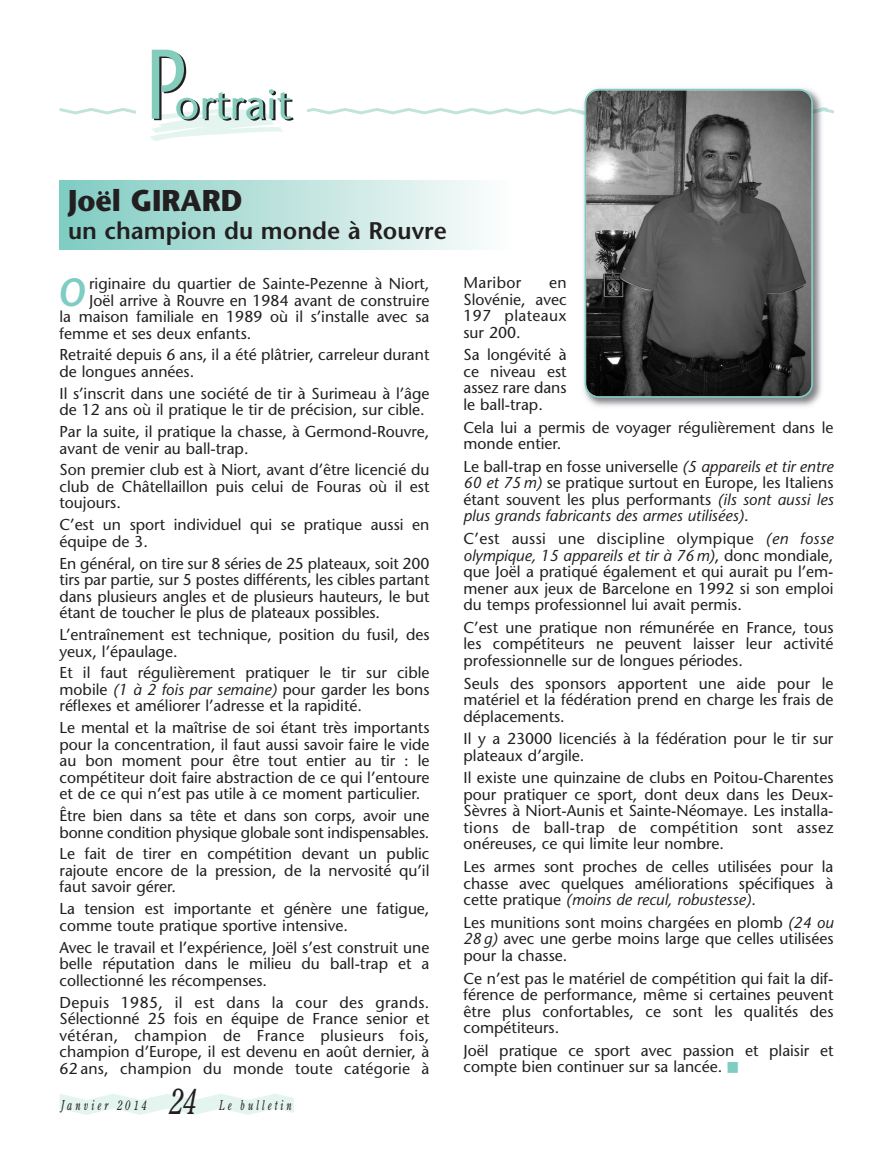
<style>
.page{position:relative;width:893px;height:1149px;background:#fff}
.page>*{position:absolute;margin:0;border:0;box-sizing:border-box;transform-origin:0 0}
.t1{font:italic 600 39.3px "Stone Sans";color:#7eccc3;scale:.95 1}
.t2{font:italic 36px "Century Old Style";color:#231f20;scale:.7 1}
.t3{font:700 30px "Stone Sans";color:#231f20;scale:.95 1}
.t4{font:600 24px "Stone Sans";color:#231f20}
.t5{font:15.75px/16.5px "Stone Sans";color:#231f20;text-align:justify}
.t6{font:15.75px "Stone Sans";letter-spacing:.025em;color:#231f20}
.t7{font:italic 13.5px "Century Old Style";letter-spacing:.325em;color:#231f20;scale:.7 1}
.s1{font-style:italic}
.s2{font-family:"Universal Newswith Comm Pi";font-size:13.5px;color:#7eccc3}
</style>
<div class="page">
<svg style="left:60px;top:50px;width:773px;height:91px"></svg>
<img style="left:579px;top:83px;width:249px;height:324px">
<svg style="left:585px;top:89px;width:228px;height:308px"></svg>
<div style="left:60px;top:181px;width:450px;height:68px;background:linear-gradient(to right,#7fcbc2,#fcfcfc)"></div>
<svg style="left:60px;top:1094px;width:233px;height:20px"></svg>
<h3 class="t3" style="left:68px;top:189px;width:185px">Joël GIRARD</h3>
<h3 class="t4" style="left:68px;top:222px;width:380px">un champion du monde à Rouvre</h3>
<h1 class="t1" style="left:57px;top:276px;width:31px">O</h1>
<p class="t5" style="left:89px;top:277px;width:342px">riginaire du quartier de Sainte-Pezenne à Niort,</p>
<p class="t5" style="left:89px;top:293px;width:342px">Joël arrive à Rouvre en 1984 avant de construire</p>
<p class="t5" style="left:60px;top:310px;width:371px">la maison familiale en 1989 où il s’installe avec sa</p>
<p class="t5" style="left:60px;top:326px;width:193px">femme et ses deux enfants.</p>
<p class="t5" style="left:60px;top:348px;width:371px">Retraité depuis 6 ans, il a été plâtrier, carreleur durant de longues années.</p>
<p class="t5" style="left:60px;top:386px;width:371px">Il s’inscrit dans une société de tir à Surimeau à l’âge de 12 ans où il pratique le tir de précision, sur cible.</p>
<p class="t5" style="left:60px;top:425px;width:371px">Par la suite, il pratique la chasse, à Germond-Rouvre, avant de venir au ball-trap.</p>
<p class="t5" style="left:60px;top:463px;width:371px">Son premier club est à Niort, avant d’être licencié du club de Châtellaillon puis celui de Fouras où il est toujours.</p>
<p class="t5" style="left:60px;top:518px;width:371px">C’est un sport individuel qui se pratique aussi en équipe de 3.</p>
<p class="t5" style="left:60px;top:556px;width:371px">En général, on tire sur 8 séries de 25 plateaux, soit 200 tirs par partie, sur 5 postes différents, les cibles partant dans plusieurs angles et de plusieurs hauteurs, le but étant de toucher le plus de plateaux possibles.</p>
<p class="t5" style="left:60px;top:627px;width:371px">L’entraînement est technique, position du fusil, des yeux, l’épaulage.</p>
<p class="t5" style="left:60px;top:666px;width:371px">Et il faut régulièrement pratiquer le tir sur cible mobile <span class="s1">(1 à 2 fois par semaine)</span> pour garder les bons réflexes et améliorer l’adresse et la rapidité.</p>
<p class="t5" style="left:60px;top:721px;width:371px">Le mental et la maîtrise de soi étant très importants pour la concentration, il faut aussi savoir faire le vide au bon moment pour être tout entier au tir : le compétiteur doit faire abstraction de ce qui l’entoure et de ce qui n’est pas utile à ce moment particulier.</p>
<p class="t5" style="left:60px;top:808px;width:371px">Être bien dans sa tête et dans son corps, avoir une bonne condition physique globale sont indispensables.</p>
<p class="t5" style="left:60px;top:847px;width:371px">Le fait de tirer en compétition devant un public rajoute encore de la pression, de la nervosité qu’il faut savoir gérer.</p>
<p class="t5" style="left:60px;top:901px;width:371px">La tension est importante et génère une fatigue, comme toute pratique sportive intensive.</p>
<p class="t5" style="left:60px;top:940px;width:371px">Avec le travail et l’expérience, Joël s’est construit une belle réputation dans le milieu du ball-trap et a collectionné les récompenses.</p>
<p class="t5" style="left:60px;top:995px;width:371px">Depuis 1985, il est dans la cour des grands.<br>Sélectionné 25 fois en équipe de France senior et vétéran, champion de France plusieurs fois, champion d’Europe, il est devenu en août dernier, à 62 ans, champion du monde toute catégorie à</p>
<p class="t7" style="left:61px;top:1096px;width:124px">Janvier 2014</p>
<h2 class="t2" style="left:169px;top:1080px;width:40px">24</h2>
<p class="t7" style="left:219px;top:1096px;width:105px">Le bulletin</p>
<p class="t6" style="left:463px;top:276px;width:59px">Maribor</p>
<p class="t5" style="left:463px;top:276px;width:105px;text-indent:86px">en Slovénie, avec 197 plateaux sur 200.</p>
<p class="t5" style="left:463px;top:348px;width:105px">Sa longévité à ce niveau est assez rare dans le ball-trap.</p>
<p class="t5" style="left:463px;top:420px;width:371px">Cela lui a permis de voyager régulièrement dans le monde entier.</p>
<p class="t5" style="left:463px;top:459px;width:371px">Le ball-trap en fosse universelle <span class="s1">(5 appareils et tir entre 60 et 75 m)</span> se pratique surtout en Europe, les Italiens étant souvent les plus performants <span class="s1">(ils sont aussi les plus grands fabricants des armes utilisées)</span>.</p>
<p class="t5" style="left:463px;top:532px;width:371px">C’est aussi une discipline olympique <span class="s1">(en fosse olympique, 15 appareils et tir à 76 m)</span>, donc mondiale, que Joël a pratiqué également et qui aurait pu l’em&shy;mener aux jeux de Barcelone en 1992 si son emploi du temps professionnel lui avait permis.</p>
<p class="t5" style="left:463px;top:620px;width:371px">C’est une pratique non rémunérée en France, tous les compétiteurs ne peuvent laisser leur activité professionnelle sur de longues périodes.</p>
<p class="t5" style="left:463px;top:676px;width:371px">Seuls des sponsors apportent une aide pour le matériel et la fédération prend en charge les frais de déplacements.</p>
<p class="t5" style="left:463px;top:732px;width:371px">Il y a 23000 licenciés à la fédération pour le tir sur plateaux d’argile.</p>
<p class="t5" style="left:463px;top:771px;width:371px">Il existe une quinzaine de clubs en Poitou-Charentes pour pratiquer ce sport, dont deux dans les Deux-Sèvres à Niort-Aunis et Sainte-Néomaye. Les installa&shy;tions de ball-trap de compétition sont assez onéreuses, ce qui limite leur nombre.</p>
<p class="t5" style="left:463px;top:859px;width:371px">Les armes sont proches de celles utilisées pour la chasse avec quelques améliorations spécifiques à cette pratique <span class="s1">(moins de recul, robustesse)</span>.</p>
<p class="t5" style="left:463px;top:915px;width:371px">Les munitions sont moins chargées en plomb <span class="s1">(24 ou 28g)</span> avec une gerbe moins large que celles utilisées pour la chasse.</p>
<p class="t5" style="left:463px;top:971px;width:371px">Ce n’est pas le matériel de compétition qui fait la dif&shy;férence de performance, même si certaines peuvent être plus confortables, ce sont les qualités des compétiteurs.</p>
<p class="t5" style="left:463px;top:1043px;width:371px">Joël pratique ce sport avec passion et plaisir et compte bien continuer sur sa lancée. <span class="s2">-</span></p>
</div>
